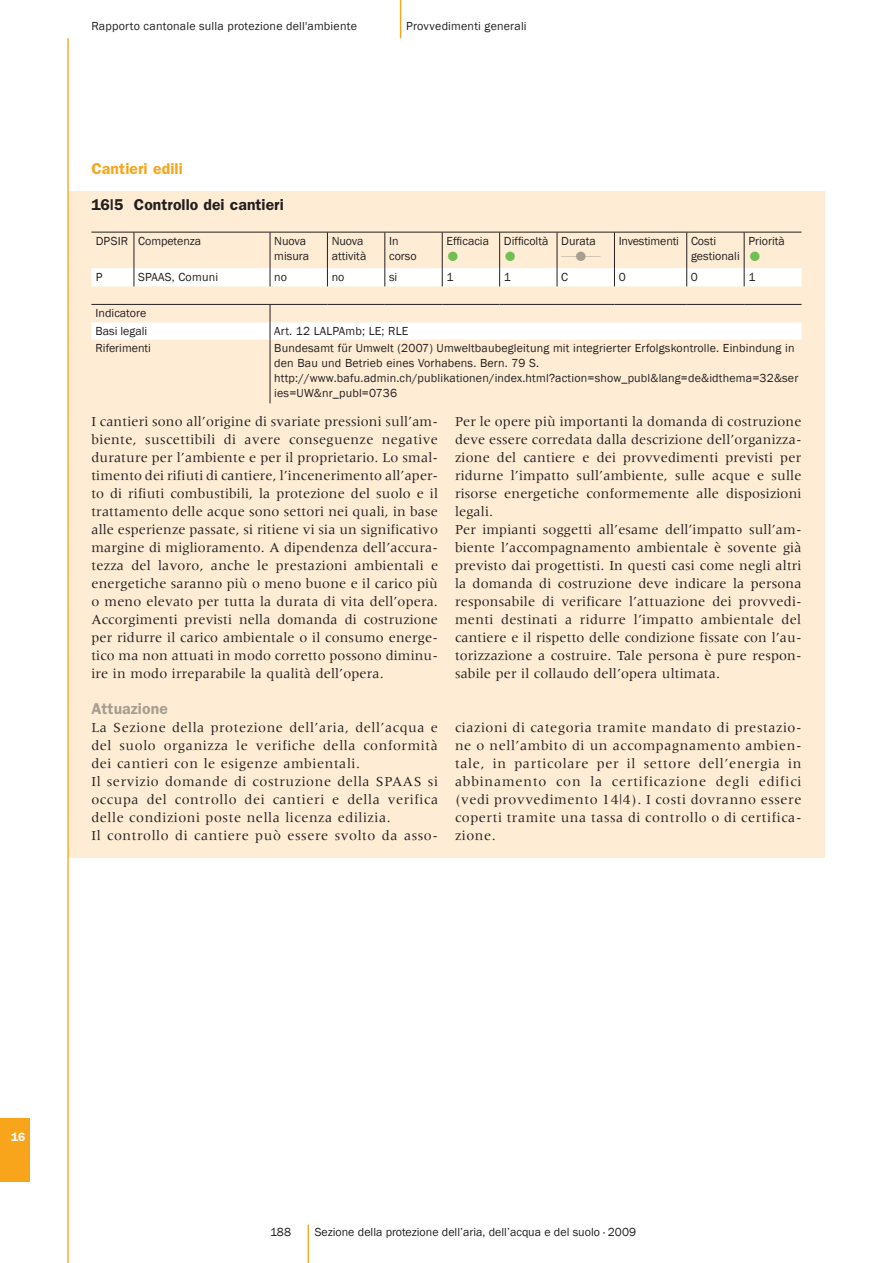
<style>
.page{position:relative;width:893px;height:1263px;background:#fff}
.page>*{position:absolute;margin:0;border:0;box-sizing:border-box;transform-origin:0 0}
.t1{font:600 15.75px "Franklin Gothic";letter-spacing:.005em;color:#231f20}
.t2{font:600 15.75px "Franklin Gothic";letter-spacing:.01em;color:#f9a51b}
.t3{font:600 15.75px "Franklin Gothic";letter-spacing:.01em;color:#a89e8f}
.t4{font:15px "Apple Symbols";color:#a89e8f}
.t5{font:15px "Apple Symbols";color:#6fbf54}
.t6{font:14.25px/18px "Meridien";letter-spacing:.01em;color:#231f20;text-align:justify}
.t7{font:14.25px/18px "Meridien";letter-spacing:.04em;color:#231f20}
.t8{font:12px/15px "Franklin Gothic";letter-spacing:.015em;color:#231f20}
.t9{font:600 12px "Franklin Gothic";color:#fff}
</style>
<div class="page">
<hr style="left:400px;top:0;width:1px;height:38px;background:#f9a51b">
<div style="left:0;top:1118px;width:30px;height:64px;background:#f9a51b"></div>
<hr style="left:308px;top:1225px;width:1px;height:38px;background:#f9a51b">
<div style="left:68px;top:192px;width:757px;height:666px;background:#feedd4"></div>
<svg style="left:91px;top:268px;width:710px;height:72px"></svg>
<hr style="left:134px;top:232px;width:1px;height:36px;background:#231f20">
<hr style="left:270px;top:232px;width:1px;height:36px;background:#231f20">
<hr style="left:327px;top:232px;width:1px;height:36px;background:#231f20">
<hr style="left:385px;top:232px;width:1px;height:36px;background:#231f20">
<hr style="left:442px;top:232px;width:1px;height:36px;background:#231f20">
<hr style="left:499px;top:232px;width:1px;height:36px;background:#231f20">
<hr style="left:557px;top:232px;width:1px;height:36px;background:#231f20">
<hr style="left:614px;top:232px;width:1px;height:36px;background:#231f20">
<hr style="left:686px;top:232px;width:1px;height:36px;background:#231f20">
<hr style="left:744px;top:232px;width:1px;height:36px;background:#231f20">
<svg style="left:134px;top:268px;width:1px;height:18px"></svg>
<svg style="left:270px;top:268px;width:1px;height:18px"></svg>
<svg style="left:327px;top:268px;width:1px;height:18px"></svg>
<svg style="left:385px;top:268px;width:1px;height:18px"></svg>
<svg style="left:442px;top:268px;width:1px;height:18px"></svg>
<svg style="left:499px;top:268px;width:1px;height:18px"></svg>
<svg style="left:557px;top:268px;width:1px;height:18px"></svg>
<svg style="left:614px;top:268px;width:1px;height:18px"></svg>
<svg style="left:686px;top:268px;width:1px;height:18px"></svg>
<svg style="left:744px;top:268px;width:1px;height:18px"></svg>
<svg style="left:270px;top:305px;width:1px;height:35px"></svg>
<hr style="left:270px;top:340px;width:1px;height:63px;background:#231f20">
<hr style="left:91px;top:232px;width:43px;height:1px;background:#231f20">
<hr style="left:134px;top:232px;width:136px;height:1px;background:#231f20">
<hr style="left:270px;top:232px;width:57px;height:1px;background:#231f20">
<hr style="left:327px;top:232px;width:58px;height:1px;background:#231f20">
<hr style="left:385px;top:232px;width:57px;height:1px;background:#231f20">
<hr style="left:442px;top:232px;width:58px;height:1px;background:#231f20">
<hr style="left:500px;top:232px;width:57px;height:1px;background:#231f20">
<hr style="left:557px;top:232px;width:57px;height:1px;background:#231f20">
<hr style="left:614px;top:232px;width:73px;height:1px;background:#231f20">
<hr style="left:687px;top:232px;width:57px;height:1px;background:#231f20">
<hr style="left:744px;top:232px;width:57px;height:1px;background:#231f20">
<hr style="left:91px;top:304px;width:43px;height:1px;background:#231f20">
<hr style="left:134px;top:304px;width:136px;height:1px;background:#231f20">
<hr style="left:270px;top:304px;width:57px;height:1px;background:#231f20">
<hr style="left:327px;top:304px;width:58px;height:1px;background:#231f20">
<hr style="left:385px;top:304px;width:57px;height:1px;background:#231f20">
<hr style="left:442px;top:304px;width:58px;height:1px;background:#231f20">
<hr style="left:500px;top:304px;width:57px;height:1px;background:#231f20">
<hr style="left:557px;top:304px;width:57px;height:1px;background:#231f20">
<hr style="left:614px;top:304px;width:73px;height:1px;background:#231f20">
<hr style="left:687px;top:304px;width:57px;height:1px;background:#231f20">
<hr style="left:744px;top:304px;width:57px;height:1px;background:#231f20">
<hr style="left:67px;top:38px;width:2px;height:1225px;background:#f9a51b">
<p class="t8" style="left:91px;top:19px;width:267px">Rapporto cantonale sulla protezione dell'ambiente</p>
<p class="t8" style="left:406px;top:19px;width:122px">Provvedimenti generali</p>
<p class="t2" style="left:91px;top:159px;width:93px">Cantieri edili</p>
<p class="t1" style="left:91px;top:195px;width:194px">16|5 Controllo dei cantieri</p>
<p class="t8" style="left:96px;top:234px;width:107px">DPSIR Competenza</p>
<p class="t8" style="left:274px;top:234px;width:36px">Nuova misura</p>
<p class="t8" style="left:332px;top:234px;width:36px">Nuova attività</p>
<p class="t8" style="left:389px;top:234px;width:29px">In corso</p>
<p class="t8" style="left:446px;top:234px;width:44px">Efficacia</p>
<p class="t5" style="left:446px;top:247px;width:15px">●</p>
<p class="t8" style="left:504px;top:234px;width:46px">Difficoltà</p>
<p class="t5" style="left:504px;top:247px;width:15px">●</p>
<p class="t8" style="left:561px;top:234px;width:36px">Durata</p>
<p class="t4" style="left:561px;top:245px;width:41px">──●──</p>
<p class="t8" style="left:691px;top:234px;width:50px;text-indent:-72px">Investimenti Costi gestionali</p>
<p class="t8" style="left:748px;top:234px;width:38px">Priorità</p>
<p class="t5" style="left:748px;top:247px;width:15px">●</p>
<p class="t8" style="left:96px;top:270px;width:8px">P</p>
<p class="t8" style="left:138px;top:270px;width:81px">SPAAS, Comuni</p>
<p class="t8" style="left:274px;top:270px;width:14px">no</p>
<p class="t8" style="left:332px;top:270px;width:14px">no</p>
<p class="t8" style="left:389px;top:270px;width:10px">si</p>
<p class="t8" style="left:446px;top:270px;width:9px">1</p>
<p class="t8" style="left:504px;top:270px;width:9px">1</p>
<p class="t8" style="left:561px;top:270px;width:8px">C</p>
<p class="t8" style="left:619px;top:270px;width:9px">0</p>
<p class="t8" style="left:691px;top:270px;width:9px">0</p>
<p class="t8" style="left:748px;top:270px;width:9px">1</p>
<p class="t8" style="left:96px;top:304px;width:53px;line-height:18px">Indicatore<br>Basi legali</p>
<p class="t8" style="left:274px;top:324px;width:136px">Art. 12 LALPAmb; LE; RLE</p>
<p class="t8" style="left:96px;top:341px;width:57px">Riferimenti</p>
<p class="t8" style="left:274px;top:341px;width:526px">Bundesamt für Umwelt (2007) Umweltbaubegleitung mit integrierter Erfolgskontrolle. Einbindung in den Bau und Betrieb eines Vorhabens. Bern. 79 S. http://www.bafu.admin.ch/publikationen/index.html?action=show_publ&amp;lang=de&amp;idthema=32&amp;ser ies=UW&amp;nr_publ=0736</p>
<p class="t6" style="left:91px;top:412px;width:348px">I cantieri sono all’origine di svariate pressioni sull’am&shy;biente, suscettibili di avere conseguenze negative durature per l’ambiente e per il proprietario. Lo smal&shy;timento dei rifiuti di cantiere, l’incenerimento all’aper&shy;to di rifiuti combustibili, la protezione del suolo e il trattamento delle acque sono settori nei quali, in base alle esperienze passate, si ritiene vi sia un significativo margine di miglioramento. A dipendenza dell’accura&shy;tezza del lavoro, anche le prestazioni ambientali e energetiche saranno più o meno buone e il carico più o meno elevato per tutta la durata di vita dell’opera.<br>Accorgimenti previsti nella domanda di costruzione per ridurre il carico ambientale o il consumo energe&shy;tico ma non attuati in modo corretto possono diminu&shy;ire in modo irreparabile la qualità dell’opera.</p>
<p class="t6" style="left:455px;top:412px;width:348px;text-align:left">Per le opere più importanti la domanda di costruzione deve essere corredata dalla descrizione dell’organizza&shy;zione del cantiere e dei provvedimenti previsti per ridurne l’impatto sull’ambiente, sulle acque e sulle risorse energetiche conformemente alle disposizioni legali.<br>Per impianti soggetti all’esame dell’impatto sull’am&shy;biente l’accompagnamento ambientale è sovente già previsto dai progettisti. In questi casi come negli altri la domanda di costruzione deve indicare la persona responsabile di verificare l’attuazione dei provvedi&shy;menti destinati a ridurre l’impatto ambientale del cantiere e il rispetto delle condizione fissate con l’au&shy;torizzazione a costruire. Tale persona è pure respon&shy;sabile per il collaudo dell’opera ultimata.</p>
<p class="t3" style="left:91px;top:699px;width:78px">Attuazione</p>
<p class="t7" style="left:91px;top:718px;width:348px">La Sezione della protezione dell’aria, dell’acqua e del suolo organizza le verifiche della conformità dei cantieri con le esigenze ambientali.<br>Il servizio domande di costruzione della SPAAS si occupa del controllo dei cantieri e della verifica delle condizioni poste nella licenza edilizia.<br>Il controllo di cantiere può essere svolto da asso-</p>
<p class="t6" style="left:455px;top:718px;width:348px">ciazioni di categoria tramite mandato di prestazio&shy;ne o nell’ambito di un accompagnamento ambien&shy;tale, in particolare per il settore dell’energia in abbinamento con la certificazione degli edifici (vedi provvedimento 14|4). I costi dovranno essere coperti tramite una tassa di controllo o di certifica&shy;zione.</p>
<p class="t9" style="left:11px;top:1130px;width:16px">16</p>
<p class="t8" style="left:270px;top:1225px;width:23px">188</p>
<p class="t8" style="left:315px;top:1225px;width:323px">Sezione della protezione dell’aria, dell’acqua e del suolo · 2009</p>
</div>
